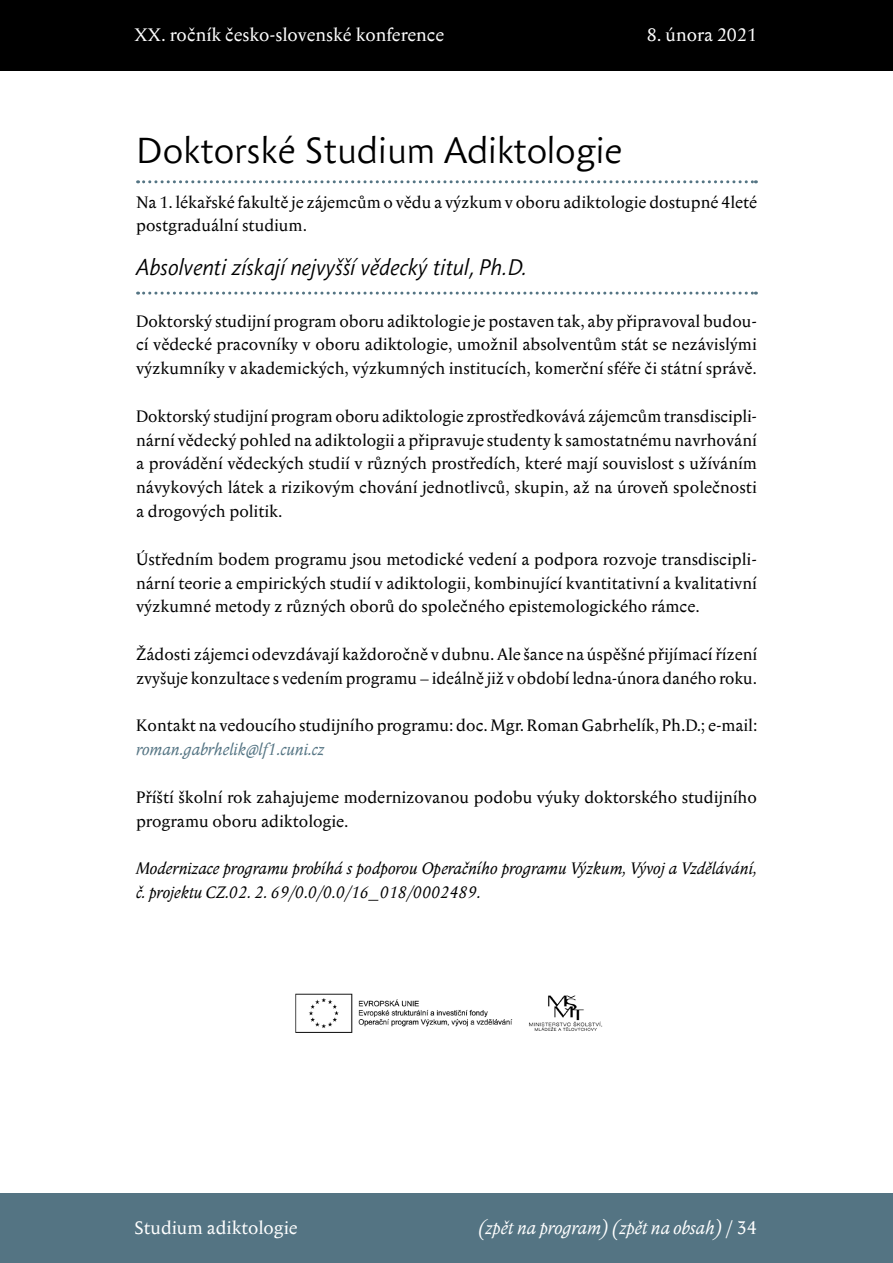
<style>
.page{position:relative;width:893px;height:1263px;background:#fff}
.page>*{position:absolute;margin:0;border:0;box-sizing:border-box;transform-origin:0 0}
.H2_článek_obsah{font:36px "Anselm Sans";color:#000}
.H4_článek_kopie{font:italic 22.5px "Anselm Sans";color:#000}
.t1{font:18px "Anselm Serif";color:#fff}
.t2{font:italic 18px "Anselm Serif";color:#fff}
.normal_příspěvky{font:16.5px/23.9px "Anselm Serif";color:#000}
.normal_příspěvky-2{font:italic 16.5px/23.9px "Anselm Serif";color:#000}
.s1{font-style:italic;color:#547483}
.s2{font-style:normal}
</style>
<div class="page">
<div style="left:0;top:0;width:893px;height:70px;background:#000"></div>
<div style="left:0;top:1194px;width:893px;height:69px;background:#547483"></div>
<svg style="left:138px;top:180px;width:618px;height:3px"></svg>
<svg style="left:138px;top:292px;width:618px;height:3px"></svg>
<img style="left:295px;top:993px;width:308px;height:40px">
<p class="t1" style="left:135px;top:22px;width:311px">XX. ročník česko‑slovenské konference</p>
<p class="t1" style="left:647px;top:22px;width:112px">8. února 2021</p>
<p class="H2_článek_obsah" style="left:136px;top:125px;width:488px">Doktorské Studium Adiktologie</p>
<p class="normal_příspěvky" style="left:136px;top:190px;width:623px">Na 1. lékařské fakultě je zájemcům o vědu a výzkum v oboru adiktologie dostupné 4leté postgraduální studium.</p>
<p class="H4_článek_kopie" style="left:136px;top:252px;width:393px">Absolventi získají nejvyšší vědecký titul, Ph.D.</p>
<p class="normal_příspěvky" style="left:136px;top:309px;width:622px;text-align:justify">Doktorský studijní program oboru adiktologie je postaven tak, aby připravoval budou&shy;cí vědecké pracovníky v oboru adiktologie, umožnil absolventům stát se nezávislými výzkumníky v akademických, výzkumných institucích, komerční sféře či státní správě.</p>
<p class="normal_příspěvky" style="left:136px;top:404px;width:622px;text-align:justify">Doktorský studijní program oboru adiktologie zprostředkovává zájemcům transdiscipli&shy;nární vědecký pohled na adiktologii a připravuje studenty k samostatnému navrhování a provádění vědeckých studií v různých prostředích, které mají souvislost s užíváním návykových látek a rizikovým chování jednotlivců, skupin, až na úroveň společnosti a drogových politik.</p>
<p class="normal_příspěvky" style="left:136px;top:547px;width:622px;text-align:justify">Ústředním bodem programu jsou metodické vedení a podpora rozvoje transdiscipli&shy;nární teorie a empirických studií v adiktologii, kombinující kvantitativní a kvalitativní výzkumné metody z různých oborů do společného epistemologického rámce.</p>
<p class="normal_příspěvky" style="left:136px;top:642px;width:623px">Žádosti zájemci odevzdávají každoročně v dubnu. Ale šance na úspěšné přijímací řízení zvyšuje konzultace s vedením programu – ideálně již v období ledna-‑února daného roku.</p>
<p class="normal_příspěvky" style="left:136px;top:714px;width:623px">Kontakt na vedoucího studijního programu: doc. Mgr. Roman Gabrhelík, Ph.D.; e-‑mail: <span class="s1">roman.gabrhelik@lf1.cuni.cz</span></p>
<p class="normal_příspěvky" style="left:136px;top:785px;width:622px">Příští školní rok zahajujeme modernizovanou podobu výuky doktorského studijního programu oboru adiktologie.</p>
<p class="normal_příspěvky-2" style="left:136px;top:856px;width:622px">Modernizace programu probíhá s podporou Operačního programu Výzkum, Vývoj a Vzdělávání, č. projektu CZ.02. 2. 69/0.0/0.0/16_018/0002489.</p>
<p class="t1" style="left:135px;top:1215px;width:164px">Studium adiktologie</p>
<p class="t2" style="left:478px;top:1215px;width:280px">(zpět na program) (zpět na obsah) <span class="s2">/ 34</span></p>
</div>
